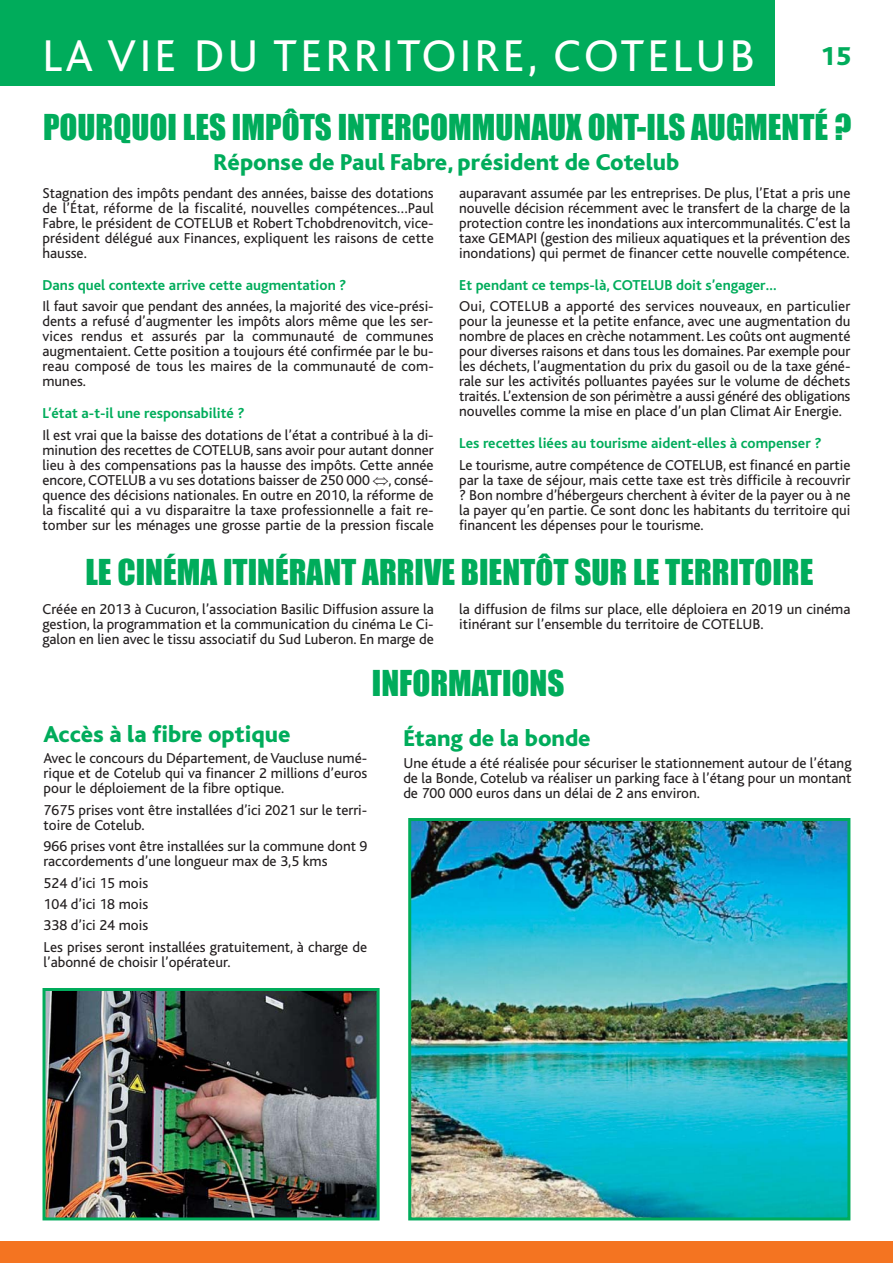
<style>
.page{position:relative;width:893px;height:1263px;background:#fff}
.page>*{position:absolute;margin:0;border:0;box-sizing:border-box;transform-origin:0 0}
.t1{font:46.5px "Bliss";letter-spacing:.07em;color:#fff}
.t2{font:33px "Impact";color:#00ac5b}
.t3{font:800 27px "Bliss";color:#00ac5b}
.t4{font:800 24px "Bliss";color:#00ac5b}
.t5{font:15px/15px "Bliss";color:#231f20;text-align:justify}
.t6{font:700 15px "Bliss";color:#00ac5b}
</style>
<div class="page">
<div style="left:0;top:1242px;width:893px;height:21px;background:#f47421"></div>
<div style="left:0;top:0;width:774px;height:86px;background:#00ac5b"></div>
<img style="left:412px;top:822px;width:434px;height:394px">
<div style="left:408px;top:818px;width:442px;height:402px;border:3px solid #00ac5b"></div>
<img style="left:47px;top:992px;width:329px;height:224px">
<div style="left:43px;top:988px;width:337px;height:232px;border:3px solid #00ac5b"></div>
<h1 class="t1" style="left:42px;top:38px;width:714px">LA VIE DU TERRITOIRE, COTELUB</h1>
<h3 class="t3" style="left:821px;top:46px;width:32px">15</h3>
<h2 class="t2" style="left:43px;top:116px;width:810px">POURQUOI LES IMPÔTS INTERCOMMUNAUX ONT-ILS AUGMENTÉ ?</h2>
<h3 class="t4" style="left:214px;top:153px;width:467px">Réponse de Paul Fabre, président de Cotelub</h3>
<p class="t5" style="left:43px;top:187px;width:393px">Stagnation des impôts pendant des années, baisse des dotations de l’État, réforme de la fiscalité, nouvelles compétences…Paul Fabre, le président de COTELUB et Robert Tchobdrenovitch, vice&shy;président délégué aux Finances, expliquent les raisons de cette hausse.</p>
<p class="t6" style="left:43px;top:279px;width:305px">Dans quel contexte arrive cette augmentation ?</p>
<p class="t5" style="left:43px;top:300px;width:393px">Il faut savoir que pendant des années, la majorité des vice-prési&shy;dents a refusé d’augmenter les impôts alors même que les ser&shy;vices rendus et assurés par la communauté de communes augmentaient. Cette position a toujours été confirmée par le bu&shy;reau composé de tous les maires de la communauté de com&shy;munes.</p>
<p class="t6" style="left:43px;top:408px;width:204px">L’état a-t-il une responsabilité ?</p>
<p class="t5" style="left:43px;top:429px;width:393px">Il est vrai que la baisse des dotations de l’état a contribué à la di&shy;minution des recettes de COTELUB, sans avoir pour autant donner lieu à des compensations pas la hausse des impôts. Cette année encore, COTELUB a vu ses dotations baisser de 250 000 , consé&shy;quence des décisions nationales. En outre en 2010, la réforme de la fiscalité qui a vu disparaitre la taxe professionnelle a fait re&shy;tomber sur les ménages une grosse partie de la pression fiscale</p>
<p class="t5" style="left:459px;top:187px;width:393px">auparavant assumée par les entreprises. De plus, l’Etat a pris une nouvelle décision récemment avec le transfert de la charge de la protection contre les inondations aux intercommunalités. C’est la taxe GEMAPI (gestion des milieux aquatiques et la prévention des inondations) qui permet de financer cette nouvelle compétence.</p>
<p class="t6" style="left:459px;top:279px;width:319px">Et pendant ce temps-là, COTELUB doit s’engager…</p>
<p class="t5" style="left:459px;top:300px;width:393px">Oui, COTELUB a apporté des services nouveaux, en particulier pour la jeunesse et la petite enfance, avec une augmentation du nombre de places en crèche notamment. Les coûts ont augmenté pour diverses raisons et dans tous les domaines. Par exemple pour les déchets, l’augmentation du prix du gasoil ou de la taxe géné&shy;rale sur les activités polluantes payées sur le volume de déchets traités. L’extension de son périmètre a aussi généré des obligations nouvelles comme la mise en place d’un plan Climat Air Energie.</p>
<p class="t6" style="left:459px;top:438px;width:364px">Les recettes liées au tourisme aident-elles à compenser ?</p>
<p class="t5" style="left:459px;top:459px;width:393px">Le tourisme, autre compétence de COTELUB, est financé en partie par la taxe de séjour, mais cette taxe est très difficile à recouvrir ? Bon nombre d’hébergeurs cherchent à éviter de la payer ou à ne la payer qu’en partie. Ce sont donc les habitants du territoire qui financent les dépenses pour le tourisme.</p>
<h2 class="t2" style="left:85px;top:561px;width:730px">LE CINÉMA ITINÉRANT ARRIVE BIENTÔT SUR LE TERRITOIRE</h2>
<p class="t5" style="left:43px;top:603px;width:393px">Créée en 2013 à Cucuron, l’association Basilic Diffusion assure la gestion, la programmation et la communication du cinéma Le Ci&shy;galon en lien avec le tissu associatif du Sud Luberon. En marge de</p>
<p class="t5" style="left:459px;top:603px;width:393px">la diffusion de films sur place, elle déploiera en 2019 un cinéma itinérant sur l’ensemble du territoire de COTELUB.</p>
<h2 class="t2" style="left:372px;top:672px;width:194px">INFORMATIONS</h2>
<h3 class="t4" style="left:44px;top:725px;width:248px">Accès à la fibre optique</h3>
<p class="t5" style="left:44px;top:752px;width:325px">Avec le concours du Département, de Vaucluse numé&shy;rique et de Cotelub qui va financer 2 millions d’euros pour le déploiement de la fibre optique.</p>
<p class="t5" style="left:44px;top:804px;width:325px">7675 prises vont être installées d’ici 2021 sur le terri&shy;toire de Cotelub.</p>
<p class="t5" style="left:44px;top:840px;width:325px">966 prises vont être installées sur la commune dont 9 raccordements d’une longueur max de 3,5 kms</p>
<p class="t5" style="left:44px;top:873px;width:325px;line-height:21.5px;text-align:left">524 d’ici 15 mois<br>104 d’ici 18 mois<br>338 d’ici 24 mois<br>Les prises seront installées gratuitement, à charge de</p>
<p class="t5" style="left:44px;top:956px;width:189px">l’abonné de choisir l’opérateur.</p>
<h3 class="t4" style="left:403px;top:729px;width:189px">Étang de la bonde</h3>
<p class="t5" style="left:403px;top:756px;width:450px">Une étude a été réalisée pour sécuriser le stationnement autour de l’étang de la Bonde, Cotelub va réaliser un parking face à l’étang pour un montant de 700 000 euros dans un délai de 2 ans environ.</p>
</div>
